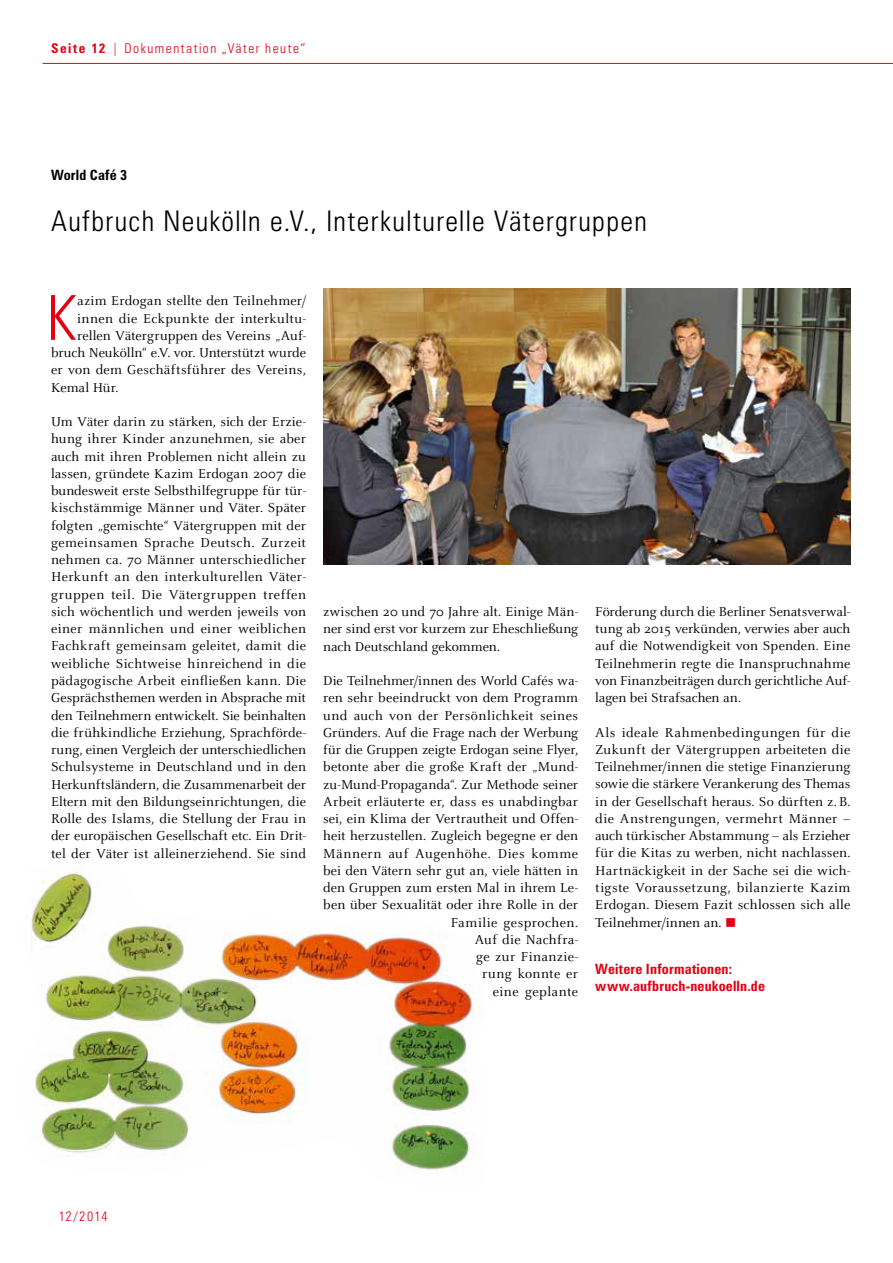
<style>
.page{position:relative;width:893px;height:1263px;background:#fff}
.page>*{position:absolute;margin:0;border:0;box-sizing:border-box;transform-origin:0 0}
.t1{font:300 condensed 62.1px "Zurich BT";color:#e30015}
.t2{font:300 condensed 28.5px "Zurich BT";letter-spacing:.045em;color:#000}
.t3{font:14.25px/17.2px "Celeste";letter-spacing:.01em;color:#000;text-align:justify}
.t4{font:700 condensed 14.25px/17.2px "Zurich BT";letter-spacing:.015em;color:#e30015}
.t5{font:700 condensed 14.25px "Zurich BT";letter-spacing:.015em;color:#000}
.t6{font:300 condensed 13.5px "Zurich BT";letter-spacing:.11em;color:#e30015}
.s1{font-weight:700}
.s2{color:#e30015}
</style>
<div class="page">
<hr style="left:43px;top:63px;width:850px;height:1px;background:#e30015">
<img style="left:31px;top:869px;width:449px;height:306px">
<img style="left:323px;top:288px;width:527px;height:276px">
<p class="t6" style="left:51px;top:40px;width:256px"><span class="s1">Seite 12</span> | Dokumentation „Väter heute“</p>
<p class="t5" style="left:51px;top:166px;width:78px">World Café 3</p>
<h2 class="t2" style="left:51px;top:204px;width:597px">Aufbruch Neukölln e.V., Interkulturelle Vätergruppen</h2>
<h1 class="t1" style="left:46px;top:280px;width:33px">K</h1>
<p class="t3" style="left:77px;top:293px;width:230px">azim Erdogan stellte den Teilnehmer/</p>
<p class="t3" style="left:77px;top:310px;width:230px">innen die Eckpunkte der interkultu-</p>
<p class="t3" style="left:77px;top:327px;width:230px">rellen Vätergruppen des Vereins „Auf-</p>
<p class="t3" style="left:51px;top:345px;width:257px">bruch Neukölln“ e.V. vor. Unterstützt wurde</p>
<p class="t3" style="left:51px;top:362px;width:256px">er von dem Geschäftsführer des Vereins,</p>
<p class="t3" style="left:51px;top:379px;width:69px">Kemal Hür.</p>
<p class="t3" style="left:51px;top:414px;width:257px">Um Väter darin zu stärken, sich der Erzie&shy;hung ihrer Kinder anzunehmen, sie aber auch mit ihren Problemen nicht allein zu lassen, gründete Kazim Erdogan 2007 die bundesweit erste Selbsthilfegruppe für tür&shy;kischstämmige Männer und Väter. Später folgten „gemischte“ Vätergruppen mit der gemeinsamen Sprache Deutsch. Zurzeit nehmen ca. 70 Männer unterschiedlicher Herkunft an den interkulturellen Väter&shy;gruppen teil. Die Vätergruppen treffen sich wöchentlich und werden jeweils von einer männlichen und einer weiblichen Fachkraft gemeinsam geleitet, damit die weibliche Sichtweise hinreichend in die pädagogische Arbeit einfließen kann. Die Gesprächsthemen werden in Absprache mit den Teilnehmern entwickelt. Sie beinhalten die frühkindliche Erziehung, Sprachförde&shy;rung, einen Vergleich der unterschiedlichen Schulsysteme in Deutschland und in den Herkunftsländern, die Zusammenarbeit der Eltern mit den Bildungseinrichtungen, die Rolle des Islams, die Stellung der Frau in der europäischen Gesellschaft etc. Ein Drit&shy;tel der Väter ist alleinerziehend. Sie sind</p>
<p class="t3" style="left:323px;top:603px;width:257px">zwischen 20 und 70 Jahre alt. Einige Män&shy;ner sind erst vor kurzem zur Eheschließung nach Deutschland gekommen.</p>
<p class="t3" style="left:323px;top:672px;width:257px;text-align:right">Die Teilnehmer/innen des World Cafés wa&shy;ren sehr beeindruckt von dem Programm und auch von der Persönlichkeit seines Gründers. Auf die Frage nach der Werbung für die Gruppen zeigte Erdogan seine Flyer, betonte aber die große Kraft der „Mund&shy;zu-Mund-Propaganda“. Zur Methode seiner Arbeit erläuterte er, dass es unabdingbar sei, ein Klima der Vertrautheit und Offen&shy;heit herzustellen. Zugleich begegne er den Männern auf Augenhöhe. Dies komme bei den Vätern sehr gut an, viele hätten in den Gruppen zum ersten Mal in ihrem Le&shy;ben über Sexualität oder ihre Rolle in der Familie gesprochen.<br>Auf die Nachfra-<br>ge zur Finanzie-<br>rung konnte er<br>eine geplante</p>
<p class="t3" style="left:595px;top:603px;width:257px">Förderung durch die Berliner Senatsverwal&shy;tung ab 2015 verkünden, verwies aber auch auf die Notwendigkeit von Spenden. Eine Teilnehmerin regte die Inanspruchnahme von Finanzbeiträgen durch gerichtliche Auf&shy;lagen bei Strafsachen an.</p>
<p class="t3" style="left:595px;top:724px;width:257px">Als ideale Rahmenbedingungen für die Zukunft der Vätergruppen arbeiteten die Teilnehmer/innen die stetige Finanzierung sowie die stärkere Verankerung des Themas in der Gesellschaft heraus. So dürften z.B. die Anstrengungen, vermehrt Männer – auch türkischer Abstammung – als Erzieher für die Kitas zu werben, nicht nachlassen.<br>Hartnäckigkeit in der Sache sei die wich&shy;tigste Voraussetzung, bilanzierte Kazim Erdogan. Diesem Fazit schlossen sich alle Teilnehmer/innen an. <span class="s2">■</span></p>
<p class="t4" style="left:595px;top:960px;width:171px">Weitere Informationen: www.aufbruch-neukoelln.de</p>
<p class="t6" style="left:59px;top:1208px;width:51px">12/2014</p>
</div>
